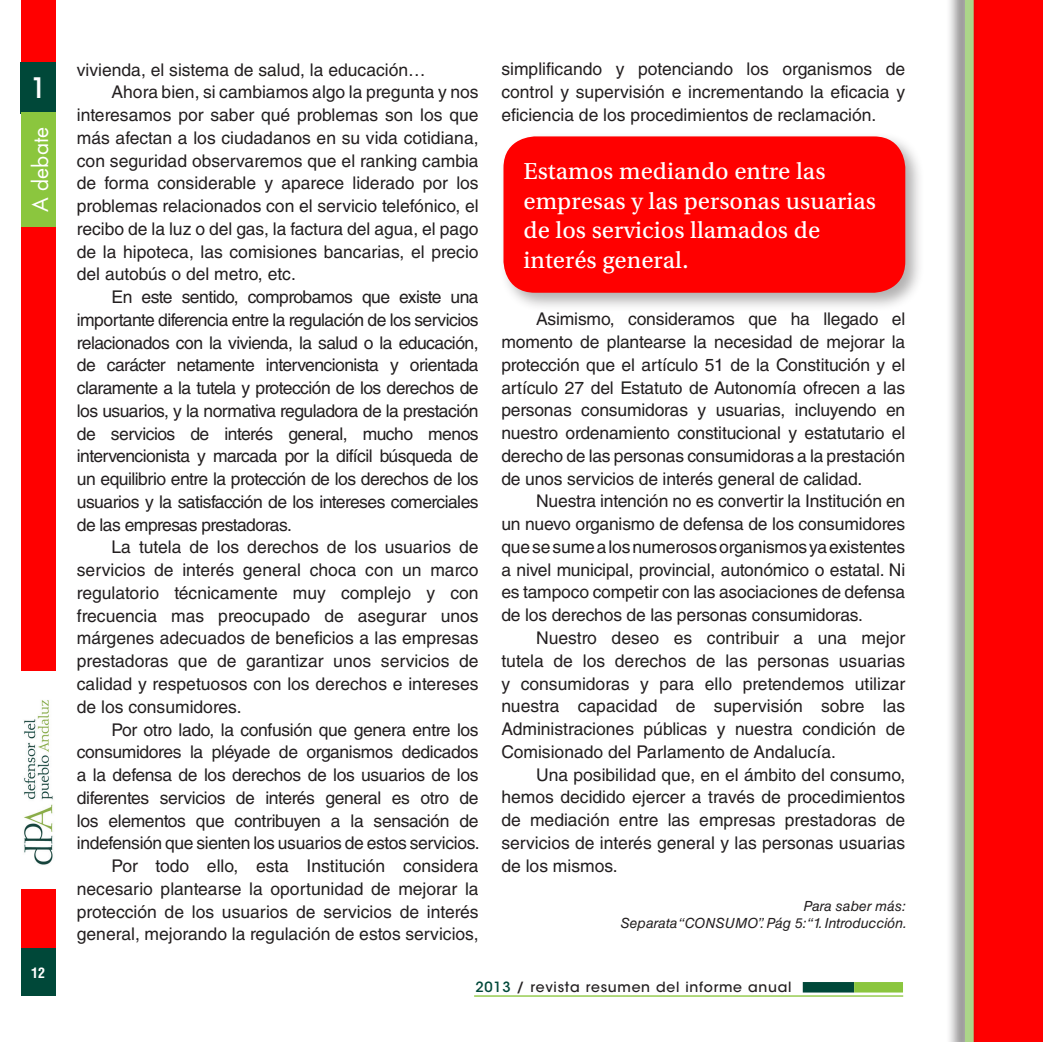
<style>
.page{position:relative;width:1043px;height:1042px;background:#fff}
.page>*{position:absolute;margin:0;border:0;box-sizing:border-box;transform-origin:0 0}
.t1{font:600 condensed 28px "ITC Avant Garde Std";color:#fff}
.Destacados{font:24.5px/29.4px "Utopia Std Capt";color:#fff}
.t2{font:21px "Futura Std";color:#fff}
.Texto_general{font:17.5px/22.8px "Helvetica LT Std";color:#231f20;text-align:justify}
.Firma{font:italic 14px "Helvetica LT Std";color:#231f20}
.t3{font:500 14px "ITC Avant Garde Std";letter-spacing:.05em;color:#231f20}
.t4{font:700 condensed 14px "Helvetica LT Std";color:#fff}
.s1{color:#004839}
</style>
<div class="page">
<div style="left:21px;top:0;width:35px;height:974px;background:#f00"></div>
<div style="left:21px;top:949px;width:35px;height:47px;background:#004839"></div>
<hr style="left:474px;top:995px;width:429px;height:1px;background:#8bc63e">
<div style="left:803px;top:982px;width:51px;height:10px;background:#004839"></div>
<div style="left:854px;top:982px;width:49px;height:10px;background:#8bc63e"></div>
<div style="left:20px;top:672px;width:36px;height:217px;background:#fff"></div>
<img style="left:24px;top:700px;width:29px;height:165px">
<div style="left:21px;top:62px;width:35px;height:52px;background:#004839"></div>
<div style="left:21px;top:113px;width:35px;height:114px;background:#8bc63e"></div>
<div style="left:969px;top:0;width:74px;height:1042px;background:#f00"></div>
<div style="left:946px;top:0;width:32px;height:1042px;background:#231f20;opacity:.75"></div>
<div style="left:965px;top:0;width:9px;height:1042px;background:#acd589"></div>
<div style="left:499px;top:132px;width:425px;height:180px;background:#231f20;opacity:.35"></div>
<div style="left:503px;top:136px;width:402px;height:157px;background:#f00;border-radius:32px"></div>
<h1 class="t1" style="left:31px;top:71px;width:17px">1</h1>
<p class="t2" style="left:27px;top:212px;width:86px;rotate:-90deg">A debate</p>
<p class="t4" style="left:31px;top:964px;width:15px">12</p>
<p class="Texto_general" style="left:77px;top:58px;width:350px">vivienda, el sistema de salud, la educación…</p>
<p class="Texto_general" style="left:77px;top:81px;width:403px;text-indent:35px">Ahora bien, si cambiamos algo la pregunta y nos interesamos por saber qué problemas son los que más afectan a los ciudadanos en su vida cotidiana, con seguridad observaremos que el ranking cambia de forma considerable y aparece liderado por los problemas relacionados con el servicio telefónico, el recibo de la luz o del gas, la factura del agua, el pago de la hipoteca, las comisiones bancarias, el precio del autobús o del metro, etc.</p>
<p class="Texto_general" style="left:77px;top:285px;width:403px;text-indent:35px">En este sentido, comprobamos que existe una importante diferencia entre la regulación de los servicios relacionados con la vivienda, la salud o la educación, de carácter netamente intervencionista y orientada claramente a la tutela y protección de los derechos de los usuarios, y la normativa reguladora de la prestación de servicios de interés general, mucho menos intervencionista y marcada por la difícil búsqueda de un equilibrio entre la protección de los derechos de los usuarios y la satisfacción de los intereses comerciales de las empresas prestadoras.</p>
<p class="Texto_general" style="left:77px;top:536px;width:403px;text-indent:35px">La tutela de los derechos de los usuarios de servicios de interés general choca con un marco regulatorio técnicamente muy complejo y con frecuencia mas preocupado de asegurar unos márgenes adecuados de beneficios a las empresas prestadoras que de garantizar unos servicios de calidad y respetuosos con los derechos e intereses de los consumidores.</p>
<p class="Texto_general" style="left:77px;top:718px;width:403px;text-indent:35px">Por otro lado, la confusión que genera entre los consumidores la pléyade de organismos dedicados a la defensa de los derechos de los usuarios de los diferentes servicios de interés general es otro de los elementos que contribuyen a la sensación de indefensión que sienten los usuarios de estos servicios.</p>
<p class="Texto_general" style="left:77px;top:854px;width:403px;text-indent:35px">Por todo ello, esta Institución considera necesario plantearse la oportunidad de mejorar la protección de los usuarios de servicios de interés general, mejorando la regulación de estos servicios,</p>
<p class="Texto_general" style="left:501px;top:57px;width:405px">simplificando y potenciando los organismos de control y supervisión e incrementando la eficacia y eficiencia de los procedimientos de reclamación.</p>
<p class="Destacados" style="left:524px;top:157px;width:354px">Estamos mediando entre las empresas y las personas usuarias de los servicios llamados de interés general.</p>
<p class="Texto_general" style="left:501px;top:308px;width:405px;text-indent:35px">Asimismo, consideramos que ha llegado el momento de plantearse la necesidad de mejorar la protección que el artículo 51 de la Constitución y el artículo 27 del Estatuto de Autonomía ofrecen a las personas consumidoras y usuarias, incluyendo en nuestro ordenamiento constitucional y estatutario el derecho de las personas consumidoras a la prestación de unos servicios de interés general de calidad.</p>
<p class="Texto_general" style="left:501px;top:490px;width:405px;text-indent:35px">Nuestra intención no es convertir la Institución en un nuevo organismo de defensa de los consumidores que se sume a los numerosos organismos ya existentes a nivel municipal, provincial, autonómico o estatal. Ni es tampoco competir con las asociaciones de defensa de los derechos de las personas consumidoras.</p>
<p class="Texto_general" style="left:501px;top:626px;width:405px;text-indent:35px">Nuestro deseo es contribuir a una mejor tutela de los derechos de las personas usuarias y consumidoras y para ello pretendemos utilizar nuestra capacidad de supervisión sobre las Administraciones públicas y nuestra condición de Comisionado del Parlamento de Andalucía.</p>
<p class="Texto_general" style="left:501px;top:763px;width:405px;text-indent:35px">Una posibilidad que, en el ámbito del consumo, hemos decidido ejercer a través de procedimientos de mediación entre las empresas prestadoras de servicios de interés general y las personas usuarias de los mismos.</p>
<p class="Firma" style="left:803px;top:898px;width:104px">Para saber más:</p>
<p class="Firma" style="left:620px;top:915px;width:288px">Separata “CONSUMO”. Pág 5: “1. Introducción.</p>
<p class="t3" style="left:475px;top:978px;width:317px"><span class="s1">2013</span> / revista resumen del informe anual</p>
</div>
